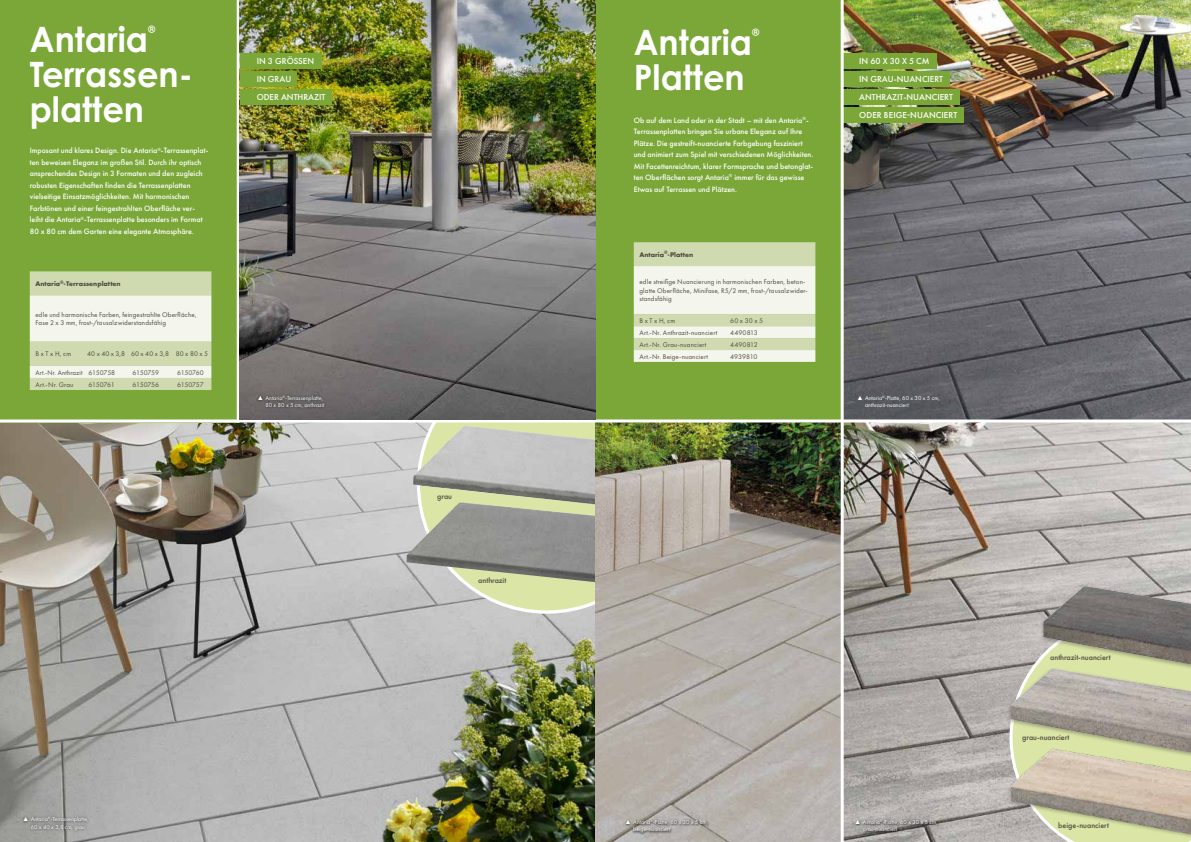
<style>
.page{position:relative;width:1191px;height:842px;background:#fff}
.page>*{position:absolute;margin:0;border:0;box-sizing:border-box;transform-origin:0 0}
.t1{font:700 35px/35px "Century Gothic Pro";color:#fff;scale:.96 1}
.t2{font:700 10.2px "Century Gothic Pro";color:#fff;scale:.96 1}
.t3{font:500 9px/18px "Futura PT";color:#fff}
.t4{font:500 8px/11.5px "Futura PT";color:#fff}
.t5{font:500 8px "Futura PT";color:#4f4a3e}
.t6{font:7px/8.4px "Futura PT";letter-spacing:.02em;color:#4f4a3e}
.t7{font:700 7px "Futura PT";color:#4f4a3e}
.t8{font:7px "Futura PT";letter-spacing:.02em;color:#4f4a3e;scale:.96 1}
.t9{font:7px "Futura PT";letter-spacing:-.025em;color:#4f4a3e}
.t10{font:7px "Futura PT";letter-spacing:-.035em;color:#4f4a3e}
.t11{font:7px "Futura PT";letter-spacing:-.055em;color:#4f4a3e}
.t12{font:7px "Futura PT";letter-spacing:-.005em;color:#4f4a3e}
.t13{font:6px/7.2px "Futura PT";color:#fff}
.s1{font-family:"Arial";font-weight:700}
</style>
<div class="page">
<img style="left:0;top:422px;width:595px;height:420px">
<div style="left:21px;top:814px;width:70px;height:19px;background:#000;opacity:.75"></div>
<div style="left:0;top:0;width:238px;height:422px;background:#7aa738"></div>
<div style="left:418px;top:356px;width:256px;height:256px;background:#dae5a6;border-radius:50%"></div>
<hr style="left:237px;top:0;width:3px;height:422px;background:#fff">
<img style="left:413px;top:426px;width:182px;height:76px">
<img style="left:406px;top:502px;width:189px;height:83px">
<svg style="left:30px;top:271px;width:181px;height:119px;background:#e0e7cd"></svg>
<img style="left:595px;top:422px;width:596px;height:420px">
<img style="left:843px;top:0;width:348px;height:419px">
<div style="left:595px;top:0;width:247px;height:421px;background:#7aa738"></div>
<svg style="left:634px;top:242px;width:181px;height:120px;background:#e4ead3"></svg>
<div style="left:842px;top:53px;width:95px;height:15px;background:#7aa738"></div>
<div style="left:842px;top:71px;width:107px;height:15px;background:#7aa738"></div>
<div style="left:842px;top:89px;width:118px;height:16px;background:#7aa738"></div>
<svg style="left:1009px;top:616px;width:182px;height:226px;background:#c3c1b2"></svg>
<div style="left:1039px;top:584px;width:152px;height:92px;background:#4f4a3e;opacity:.45"></div>
<img style="left:1060px;top:586px;width:24px;height:20px">
<div style="left:1007px;top:747px;width:184px;height:91px;background:#4f4a3e;opacity:.45"></div>
<img style="left:1011px;top:758px;width:180px;height:76px">
<div style="left:1006px;top:667px;width:185px;height:91px;background:#4f4a3e;opacity:.45"></div>
<img style="left:1010px;top:669px;width:181px;height:83px">
<div style="left:842px;top:107px;width:121px;height:15px;background:#7aa738"></div>
<hr style="left:840px;top:0;width:3px;height:842px;background:#fff">
<hr style="left:0;top:419px;width:1191px;height:3px;background:#fff">
<img style="left:240px;top:0;width:355px;height:419px">
<div style="left:255px;top:392px;width:72px;height:19px;background:#000;opacity:.75"></div>
<div style="left:240px;top:53px;width:82px;height:15px;background:#7aa738"></div>
<div style="left:240px;top:71px;width:56px;height:15px;background:#7aa738"></div>
<div style="left:240px;top:89px;width:91px;height:16px;background:#7aa738"></div>
<div style="left:625px;top:818px;width:85px;height:17px;background:#000;opacity:.5"></div>
<div style="left:854px;top:818px;width:86px;height:17px;background:#000;opacity:.5"></div>
<h1 class="t1" style="left:30px;top:21px;width:125px">Antaria</h1>
<p class="t2" style="left:148px;top:23px;width:9px">®</p>
<h1 class="t1" style="left:30px;top:56px;width:171px">Terrassen&shy;platten</h1>
<p class="t4" style="left:30px;top:145px;width:180px">Imposant und klares Design. Die Antaria<sup>®</sup>-Terrassenplat&shy;ten beweisen Eleganz im großen Stil. Durch ihr optisch ansprechendes Design in 3 Formaten und den zugleich robusten Eigenschaften finden die Terrassenplatten vielseitige Einsatzmöglichkeiten. Mit harmonischen Farbtönen und einer feingestrahlten Oberfläche ver&shy;leiht die Antaria<sup>®</sup>-Terrassenplatte besonders im Format 80 x 80 cm dem Garten eine elegante Atmosphäre.</p>
<p class="t7" style="left:35px;top:279px;width:87px">Antaria<sup>®</sup>-Terrassenplatten</p>
<p class="t6" style="left:35px;top:310px;width:163px">edle und harmonische Farben, feingestrahlte Oberfläche,<br>Fase 2 x 3 mm, frost-/tausalzwiderstandsfähig</p>
<p class="t6" style="left:35px;top:350px;width:37px">B x T x H, cm</p>
<p class="t6" style="left:87px;top:350px;width:122px">40 x 40 x 3,8 60 x 40 x 3,8 80 x 80 x 5</p>
<p class="t8" style="left:35px;top:368px;width:85px">Art.-Nr. Anthrazit 6150758</p>
<p class="t9" style="left:133px;top:368px;width:28px">6150759</p>
<p class="t10" style="left:177px;top:368px;width:28px">6150760</p>
<p class="t6" style="left:35px;top:380px;width:40px">Art.-Nr. Grau</p>
<p class="t11" style="left:89px;top:380px;width:28px">6150761</p>
<p class="t9" style="left:133px;top:380px;width:28px">6150756</p>
<p class="t9" style="left:177px;top:380px;width:28px">6150757</p>
<p class="t3" style="left:257px;top:52px;width:70px">IN 3 GRÖSSEN<br>IN GRAU<br>ODER ANTHRAZIT</p>
<p class="t13" style="left:257px;top:394px;width:69px;text-align:right"><span class="s1">▲</span> Antaria<sup>®</sup>-Terrassenplatte,<br>80 x 80 x 5 cm, anthrazit</p>
<p class="t13" style="left:31px;top:816px;width:59px;text-indent:-8px"><span class="s1">▲</span> Antaria<sup>®</sup>-Terrassenplatte,<br>60 x 40 x 3,8 cm, grau</p>
<p class="t5" style="left:437px;top:491px;width:16px">grau</p>
<p class="t5" style="left:478px;top:576px;width:30px">anthrazit</p>
<h1 class="t1" style="left:634px;top:24px;width:125px">Antaria</h1>
<p class="t2" style="left:752px;top:26px;width:9px">®</p>
<h1 class="t1" style="left:634px;top:59px;width:117px">Platten</h1>
<p class="t4" style="left:634px;top:114px;width:181px">Ob auf dem Land oder in der Stadt – mit den Antaria<sup>®</sup>- Terrassenplatten bringen Sie urbane Eleganz auf Ihre Plätze. Die gestreift-nuancierte Farbgebung fasziniert und animiert zum Spiel mit verschiedenen Möglichkeiten.<br>Mit Facettenreichtum, klarer Formsprache und betonglat&shy;ten Oberflächen sorgt Antaria<sup>®</sup> immer für das gewisse Etwas auf Terrassen und Plätzen.</p>
<p class="t7" style="left:639px;top:250px;width:55px">Antaria<sup>®</sup>-Platten</p>
<p class="t6" style="left:639px;top:278px;width:170px">edle streifige Nuancierung in harmonischen Farben, beton&shy;glatte Oberfläche, Minifase, R5/2 mm, frost-/tausalzwider&shy;standsfähig</p>
<p class="t6" style="left:639px;top:316px;width:37px">B x T x H, cm</p>
<p class="t6" style="left:730px;top:316px;width:34px">60 x 30 x 5</p>
<p class="t6" style="left:639px;top:328px;width:79px">Art.-Nr. Anthrazit-nuanciert</p>
<p class="t6" style="left:730px;top:328px;width:29px">4490813</p>
<p class="t6" style="left:639px;top:340px;width:68px">Art.-Nr. Grau-nuanciert</p>
<p class="t6" style="left:730px;top:340px;width:29px">4490812</p>
<p class="t6" style="left:639px;top:352px;width:70px">Art.-Nr. Beige-nuanciert</p>
<p class="t12" style="left:730px;top:352px;width:29px">4939810</p>
<p class="t3" style="left:859px;top:52px;width:95px">IN 60 X 30 X 5 CM<br>IN GRAU-NUANCIERT<br>ANTHRAZIT-NUANCIERT</p>
<p class="t3" style="left:859px;top:106px;width:100px">ODER BEIGE-NUANCIERT</p>
<p class="t13" style="left:865px;top:394px;width:76px;text-indent:-8px"><span class="s1">▲</span> Antaria<sup>®</sup>-Platte, 60 x 30 x 5 cm, anthrazit-nuanciert</p>
<p class="t13" style="left:633px;top:818px;width:76px;text-indent:-8px"><span class="s1">▲</span> Antaria<sup>®</sup>-Platte, 60 x 30 x 5 cm, beige-nuanciert</p>
<p class="t13" style="left:863px;top:818px;width:76px;text-indent:-8px"><span class="s1">▲</span> Antaria<sup>®</sup>-Platte, 60 x 30 x 5 cm, grau-nuanciert</p>
<p class="t5" style="left:1050px;top:653px;width:62px">anthrazit-nuanciert</p>
<p class="t5" style="left:1022px;top:733px;width:49px">grau-nuanciert</p>
<p class="t5" style="left:1058px;top:820px;width:52px">beige-nuanciert</p>
</div>
